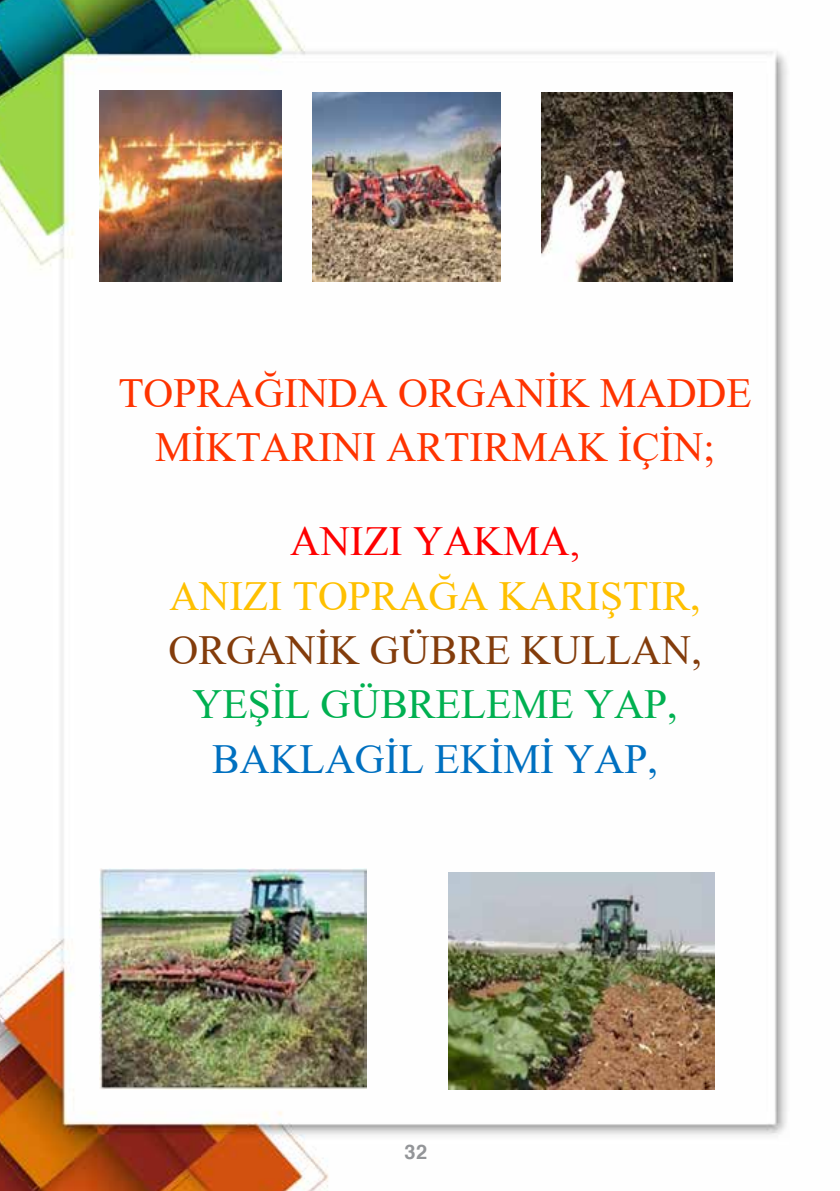
<style>
.page{position:relative;width:840px;height:1191px;background:#fff}
.page>*{position:absolute;margin:0;border:0;box-sizing:border-box;transform-origin:0 0}
.t1{font:41.4px/54.4px "Times New Roman";color:#f30;text-align:center}
.t2{font:41.4px "Times New Roman";color:#ffc000}
.t3{font:41.4px "Times New Roman";color:#833c0b}
.t4{font:41.4px "Times New Roman";color:#00b050}
.t5{font:41.4px "Times New Roman";color:#0070c0}
.t6{font:41.4px "Times New Roman";color:#f00}
.t7{font:700 20px "Helvetica";color:#939598}
.s1{font-family:"Times New Roman";font-weight:400;font-size:14.8px;color:#000}
</style>
<div class="page">
<img style="left:0;top:0;width:787px;height:1191px">
<img style="left:99px;top:90px;width:182px;height:191px">
<img style="left:312px;top:92px;width:188px;height:189px">
<img style="left:541px;top:92px;width:191px;height:189px">
<img style="left:99px;top:868px;width:267px;height:221px">
<img style="left:448px;top:872px;width:265px;height:217px">
<p class="t1" style="left:118px;top:364px;width:634px">TOPRAĞINDA ORGANİK MADDE<br>MİKTARINI ARTIRMAK İÇİN;</p>
<p class="t6" style="left:290px;top:513px;width:291px">ANIZI YAKMA,</p>
<p class="t2" style="left:169px;top:566px;width:532px">ANIZI TOPRAĞA KARIŞTIR,</p>
<p class="t3" style="left:168px;top:621px;width:534px">ORGANİK GÜBRE KULLAN,</p>
<p class="t4" style="left:192px;top:675px;width:486px">YEŞİL GÜBRELEME YAP,</p>
<p class="t5" style="left:212px;top:729px;width:447px">BAKLAGİL EKİMİ YAP,</p>
<p class="t7" style="left:404px;top:1135px;width:40px">32<span class="s1">30</span></p>
</div>
